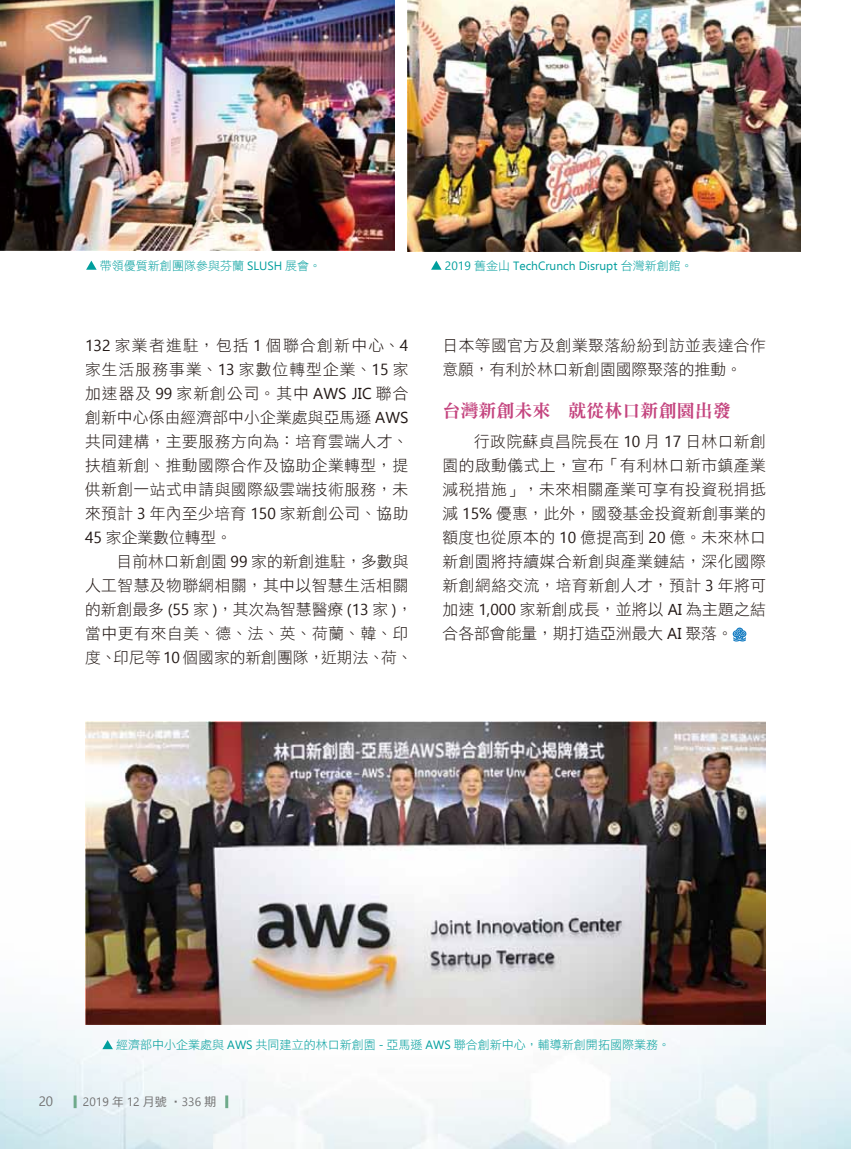
<style>
.page{position:relative;width:851px;height:1149px;background:#fff}
.page>*{position:absolute;margin:0;border:0;box-sizing:border-box;transform-origin:0 0}
.t1{font:18px "DF Ming Std W9";color:#c4457f}
.t2{font:15.75px/24px "DF Hei Std W3";letter-spacing:.025em;color:#221815;text-align:justify}
.t3{font:15.75px/24px "DF Hei Std W3";color:#221815}
.t4{font:13.5px "Ebrima";color:#727171}
.t5{font:12px "DF Hei Std W3";color:#009e9d}
.t6{font:12px "Ebrima";color:#009e9d}
.t7{font:12px "Nirmala UI";color:#727171}
.s1{font-family:"Ebrima"}
.s2{font-family:"DF Hei Std W3"}
.s3{font-family:"DF Hei Std W5"}
</style>
<div class="page">
<img style="left:0;top:840px;width:850px;height:308px">
<svg style="left:431px;top:260px;width:10px;height:10px"></svg>
<svg style="left:86px;top:260px;width:11px;height:10px"></svg>
<img style="left:407px;top:0;width:393px;height:251px">
<svg style="left:74px;top:1095px;width:3px;height:12px"></svg>
<svg style="left:225px;top:1095px;width:3px;height:12px"></svg>
<img style="left:86px;top:721px;width:679px;height:302px">
<svg style="left:102px;top:1039px;width:11px;height:9px"></svg>
<svg style="left:732px;top:627px;width:14px;height:14px"></svg>
<img style="left:0;top:0;width:395px;height:250px">
<p class="t5" style="left:100px;top:258px;width:223px">帶領優質新創團隊參與芬蘭 <span class="s1">SLUSH</span> 展會。</p>
<p class="t6" style="left:445px;top:256px;width:249px">2019 <span class="s2">舊金山</span> TechCrunch Disrupt <span class="s2">台灣新創館。</span></p>
<p class="t2" style="left:85px;top:333px;width:325px"><span class="s1">132</span> 家業者進駐，包括 <span class="s1">1</span> 個聯合創新中心、<span class="s1">4</span>家生活服務事業、<span class="s1">13</span> 家數位轉型企業、<span class="s1">15</span> 家加速器及 <span class="s1">99</span> 家新創公司。其中 <span class="s1">AWS JIC</span> 聯合創新中心係由經濟部中小企業處與亞馬遜 <span class="s1">AWS</span>共同建構，主要服務方向為：培育雲端人才、扶植新創、推動國際合作及協助企業轉型，提供新創一站式申請與國際級雲端技術服務，未來預計 <span class="s1">3</span> 年內至少培育 <span class="s1">150</span> 家新創公司、協助<span class="s1">45</span> 家企業數位轉型。</p>
<p class="t3" style="left:85px;top:549px;width:329px;text-indent:31px">目前林口新創園 <span class="s1">99</span> 家的新創進駐，多數與人工智慧及物聯網相關，其中以智慧生活相關的新創最多 <span class="s1">(55</span> 家 <span class="s1">)</span>，其次為智慧醫療 <span class="s1">(13</span> 家 <span class="s1">)</span>，當中更有來自美、德、法、英、荷蘭、韓、印度、印尼等<span class="s1">10</span>個國家的新創團隊，近期法、荷、</p>
<p class="t2" style="left:442px;top:333px;width:325px">日本等國官方及創業聚落紛紛到訪並表達合作意願，有利於林口新創園國際聚落的推動。</p>
<p class="t1" style="left:442px;top:401px;width:289px">台灣新創未來 就從林口新創園出發</p>
<p class="t2" style="left:442px;top:429px;width:325px;text-indent:32px">行政院蘇貞昌院長在 <span class="s1">10</span> 月 <span class="s1">17</span> 日林口新創園的啟動儀式上，宣布「有利林口新市鎮產業減稅措施」，未來相關產業可享有投資稅捐抵減 <span class="s1">15%</span> 優惠，此外，國發基金投資新創事業的額度也從原本的 <span class="s1">10</span> 億提高到 <span class="s1">20</span> 億。未來林口新創園將持續媒合新創與產業鏈結，深化國際新創網絡交流，培育新創人才，預計 <span class="s1">3</span> 年將可加速 <span class="s1">1,000</span> 家新創成長，並將以 <span class="s1">AI</span> 為主題之結合各部會能量，期打造亞洲最大 <span class="s1">AI</span> 聚落。</p>
<p class="t5" style="left:116px;top:1037px;width:555px">經濟部中小企業處與 <span class="s1">AWS</span> 共同建立的林口新創園 <span class="s1">-</span> 亞馬遜 <span class="s1">AWS</span> 聯合創新中心，輔導新創開拓國際業務。</p>
<p class="t4" style="left:39px;top:1091px;width:16px">20</p>
<p class="t7" style="left:83px;top:1091px;width:135px">2019 <span class="s3">年</span> 12 <span class="s3">月號 ‧</span>336 <span class="s3">期</span></p>
</div>
